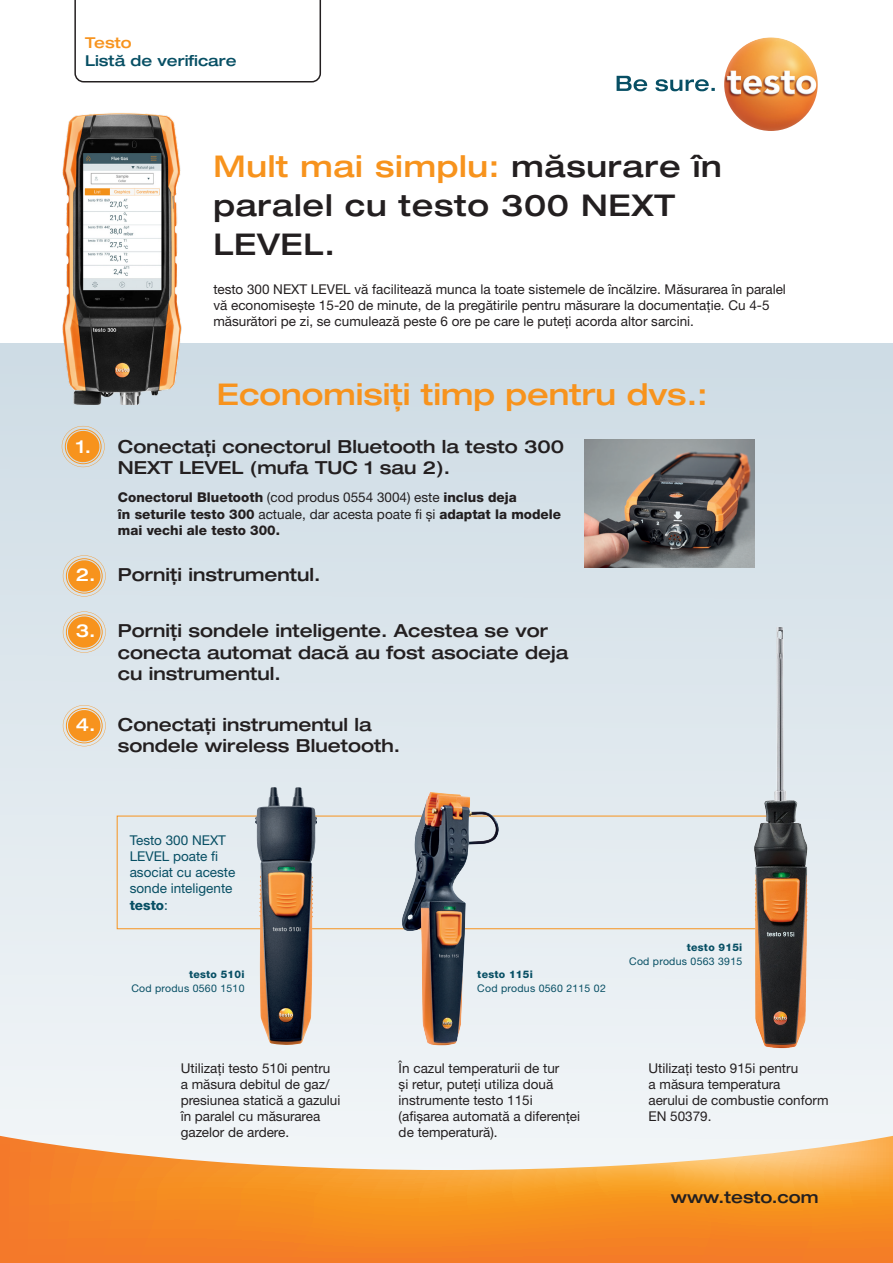
<style>
.page{position:relative;width:893px;height:1263px;background:#fff}
.page>*{position:absolute;margin:0;border:0;box-sizing:border-box;transform-origin:0 0}
.Headline_Titel{font:500 expanded 30px/39px "Helvetica Neue LTW1 G";letter-spacing:.025em;color:#231f20}
.t1{font:500 expanded 30px "Helvetica Neue LTW1 G";color:#f7931d}
.t2{font:500 expanded 18px/21.6px "Helvetica Neue LTW1 G";color:#231f20}
.t3{font:500 expanded 16.5px "Helvetica Neue LTW1 G";color:#231f20}
.t4{font:500 expanded 15px "Helvetica Neue LTW1 G";color:#074f64}
.t5{font:500 expanded 15px "Helvetica Neue LTW1 G";color:#f7931d}
.t6{font:13.5px/16.2px "Helvetica Neue LTW1 G";color:#231f20}
.t7{font:800 13.5px/16.2px "Helvetica Neue LT Pro";color:#231f20}
.t8{font:13.5px/16.2px "Helvetica Neue LTW1 G";color:#074f64}
.OrderText_P2{font:10.5px "Helvetica Neue LTW1 G";letter-spacing:.025em;color:#074f64}
.OrderText_P2-2{font:800 10.5px "Helvetica Neue LT Pro";letter-spacing:.025em;color:#074f64}
.s1{color:#f7931d}
.s2{color:#fff}
.s3{font-family:"Helvetica Neue LTW1 G";font-weight:400}
.s4{font-family:"Helvetica Neue LT Pro";font-weight:800}
</style>
<div class="page">
<div style="left:0;top:343px;width:893px;height:827px;background:linear-gradient(to bottom,#cddbe4,#f2f5f7)"></div>
<svg style="left:0;top:1136px;width:893px;height:127px"></svg>
<svg style="left:617px;top:76px;width:98px;height:15px"></svg>
<img style="left:724px;top:37px;width:94px;height:94px;border-radius:47px">
<svg style="left:74px;top:0;width:247px;height:82px"></svg>
<img style="left:585px;top:439px;width:170px;height:129px">
<div style="left:117px;top:816px;width:666px;height:113px;border:1px solid #f7931d"></div>
<img style="left:255px;top:787px;width:62px;height:258px">
<img style="left:401px;top:792px;width:98px;height:254px">
<img style="left:741px;top:801px;width:83px;height:271px">
<div style="left:712px;top:569px;width:176px;height:232px;background:#dce6ec"></div>
<img style="left:62px;top:113px;width:121px;height:292px">
<svg style="left:63px;top:555px;width:43px;height:41px"></svg>
<svg style="left:62px;top:426px;width:43px;height:41px"></svg>
<svg style="left:63px;top:611px;width:43px;height:42px"></svg>
<svg style="left:63px;top:705px;width:43px;height:41px"></svg>
<p class="t5" style="left:85px;top:34px;width:48px">Testo</p>
<p class="t4" style="left:85px;top:52px;width:153px">Listă de verificare</p>
<p class="Headline_Titel" style="left:213px;top:146px;width:510px"><span class="s1">Mult mai simplu:</span> măsurare în paralel cu testo 300 NEXT<br>LEVEL.</p>
<p class="t6" style="left:213px;top:281px;width:574px">testo 300 NEXT LEVEL vă facilitează munca la toate sistemele de încălzire. Măsurarea în paralel vă economisește 15-20 de minute, de la pregătirile pentru măsurare la documentație. Cu 4-5 măsurători pe zi, se cumulează peste 6 ore pe care le puteți acorda altor sarcini.</p>
<p class="t1" style="left:217px;top:375px;width:492px">Economisiți timp pentru dvs.:</p>
<p class="t2" style="left:118px;top:435px;width:448px;text-indent:-42px"><span class="s2">1.</span> Conectați conectorul Bluetooth la testo 300<br>NEXT LEVEL (mufa TUC 1 sau 2).</p>
<p class="t7" style="left:118px;top:489px;width:445px">Conectorul Bluetooth <span class="s3">(cod produs 0554 3004) este</span> inclus deja<br>în seturile testo 300 <span class="s3">actuale, dar acesta poate fi și</span> adaptat la modele mai vechi ale testo 300.</p>
<p class="t2" style="left:76px;top:563px;width:246px"><span class="s2">2.</span> Porniți instrumentul.</p>
<p class="t2" style="left:118px;top:619px;width:452px;text-indent:-42px"><span class="s2">3.</span> Porniți sondele inteligente. Acestea se vor conecta automat dacă au fost asociate deja cu instrumentul.</p>
<p class="t2" style="left:118px;top:713px;width:284px;text-indent:-42px"><span class="s2">4.</span> Conectați instrumentul la sondele wireless Bluetooth.</p>
<p class="t8" style="left:130px;top:832px;width:107px">Testo 300 NEXT<br>LEVEL poate fi asociat cu aceste sonde inteligente <span class="s4">testo</span>:</p>
<p class="OrderText_P2-2" style="left:189px;top:968px;width:57px">testo 510i</p>
<p class="OrderText_P2" style="left:131px;top:982px;width:115px">Cod produs 0560 1510</p>
<p class="OrderText_P2-2" style="left:477px;top:968px;width:57px">testo 115i</p>
<p class="OrderText_P2" style="left:477px;top:982px;width:130px">Cod produs 0560 2115 02</p>
<p class="OrderText_P2-2" style="left:687px;top:941px;width:57px">testo 915i</p>
<p class="OrderText_P2" style="left:629px;top:954px;width:115px">Cod produs 0563 3915</p>
<p class="t6" style="left:399px;top:1060px;width:183px">În cazul temperaturii de tur<br>și retur, puteți utiliza două instrumente testo 115i (afișarea automată a diferenței de temperatură).</p>
<p class="t6" style="left:181px;top:1060px;width:161px">Utilizați testo 510i pentru a măsura debitul de gaz/ presiunea statică a gazului în paralel cu măsurarea gazelor de ardere.</p>
<p class="t6" style="left:648px;top:1060px;width:182px">Utilizați testo 915i pentru<br>a măsura temperatura<br>aerului de combustie conform<br>EN 50379.</p>
<p class="t3" style="left:671px;top:1187px;width:149px">www.testo.com</p>
</div>
